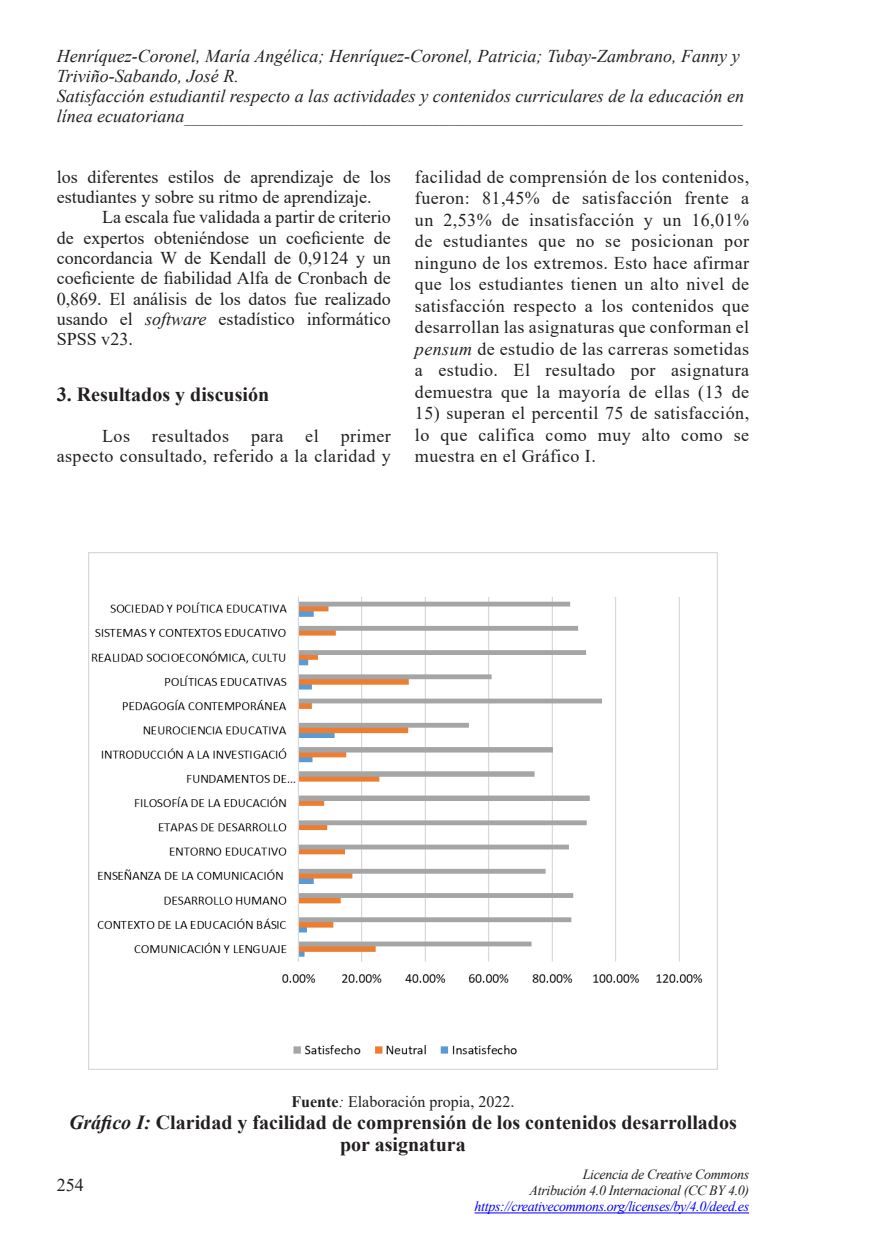
<style>
.page{position:relative;width:874px;height:1259px;background:#fff}
.page>*{position:absolute;margin:0;border:0;box-sizing:border-box;transform-origin:0 0}
.a_titulo-tabla{font:700 20px/22px "Times New Roman";color:#231f20;text-align:center}
.a_titulo1{font:700 20px "Times New Roman";color:#231f20}
.a_contenido{font:18px/21.4px "Times New Roman";letter-spacing:.025em;color:#231f20;text-align:justify}
.t1{font:italic 18px/20px "Times New Roman";color:#231f20}
.a_contenido-2{font:18px/20.4px "Times New Roman";color:#231f20}
.FUENTE{font:16px "Times New Roman";color:#231f20}
.t2{font:italic 14px/16px "Times New Roman";letter-spacing:-.025em;color:#231f20;text-align:right}
.t3{font:italic 14px "Times New Roman";letter-spacing:-.025em;color:#00f}
.s1{font-style:italic}
.s2{font-weight:700}
</style>
<div class="page">
<hr style="left:474px;top:1212px;width:274px;height:1px;background:#00f">
<img style="left:89px;top:553px;width:614px;height:516px">
<p class="t1" style="left:57px;top:46px;width:688px">Henríquez-Coronel, María Angélica; Henríquez-Coronel, Patricia; Tubay-Zambrano, Fanny y Triviño-Sabando, José R.<br>Satisfacción estudiantil respecto a las actividades y contenidos curriculares de la educación en línea ecuatoriana______________________________________________________________</p>
<p class="a_contenido-2" style="left:57px;top:166px;width:335px">los diferentes estilos de aprendizaje de los estudiantes y sobre su ritmo de aprendizaje.</p>
<p class="a_contenido" style="left:57px;top:206px;width:335px;line-height:20.4px;text-indent:45px">La escala fue validada a partir de criterio de expertos obteniéndose un coeficiente de concordancia W de Kendall de 0,9124 y un coeficiente de fiabilidad Alfa de Cronbach de 0,869. El análisis de los datos fue realizado usando el <span class="s1">software</span> estadístico informático SPSS v23.</p>
<p class="a_titulo1" style="left:57px;top:380px;width:214px">3. Resultados y discusión</p>
<p class="a_contenido" style="left:57px;top:425px;width:335px;line-height:20.4px;text-align:right">Los resultados para el primer aspecto consultado, referido a la claridad y</p>
<p class="a_contenido" style="left:415px;top:165px;width:335px">facilidad de comprensión de los contenidos, fueron: 81,45% de satisfacción frente a un 2,53% de insatisfacción y un 16,01% de estudiantes que no se posicionan por ninguno de los extremos. Esto hace afirmar que los estudiantes tienen un alto nivel de satisfacción respecto a los contenidos que desarrollan las asignaturas que conforman el <span class="s1">pensum</span> de estudio de las carreras sometidas a estudio. El resultado por asignatura demuestra que la mayoría de ellas (13 de</p>
<p class="a_contenido" style="left:415px;top:402px;width:335px">15) superan el percentil 75 de satisfacción, lo que califica como muy alto como se muestra en el Gráfico I.</p>
<p class="FUENTE" style="left:291px;top:1090px;width:224px"><span class="s2">Fuente</span><span class="s1">:</span> Elaboración propia, 2022.</p>
<p class="a_titulo-tabla" style="left:69px;top:1110px;width:669px"><span class="s1">Gráfico I:</span> Claridad y facilidad de comprensión de los contenidos desarrollados por asignatura</p>
<p class="a_contenido" style="left:57px;top:1174px;width:28px">254</p>
<p class="t2" style="left:529px;top:1166px;width:221px">Licencia de Creative Commons<br>Atribución 4.0 Internacional (CC BY 4.0)</p>
<p class="t3" style="left:474px;top:1197px;width:276px">https://creativecommons.org/licenses/by/4.0/deed.es</p>
</div>
